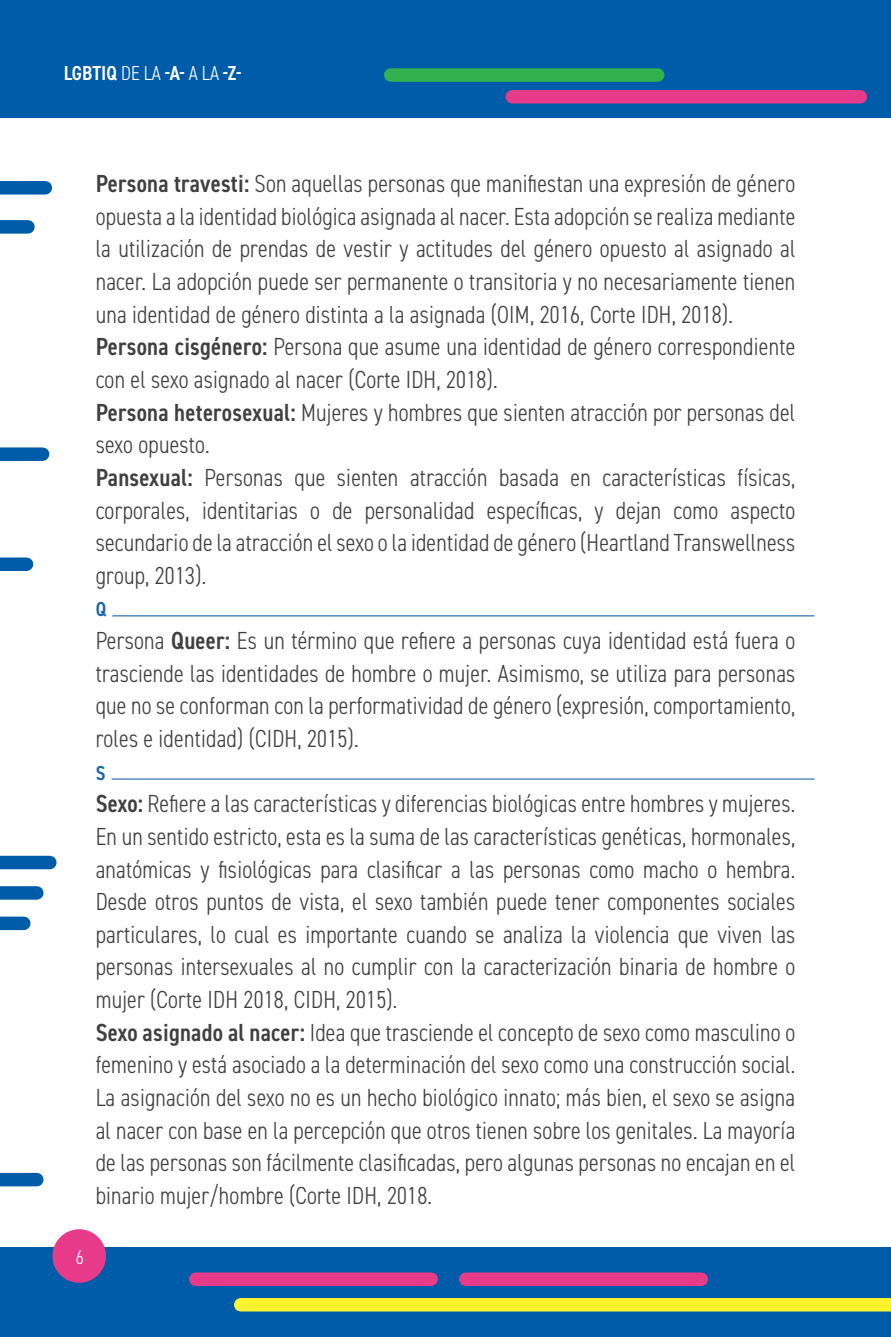
<style>
.page{position:relative;width:891px;height:1337px;background:#fff}
.page>*{position:absolute;margin:0;border:0;box-sizing:border-box;transform-origin:0 0}
.palabras_conceptos{font:300 condensed 24.75px/32.6px "DIN2014";letter-spacing:.01em;color:#404041;text-align:justify}
.t1{font:600 condensed 20.25px "DIN2014";color:#fff}
.Inicial_conceptos{font:600 condensed 20.25px "DIN2014";color:#1765ad}
.t2{font:300 condensed 20.25px "DIN2014";color:#fff}
.s1{font-weight:300}
.s2{font-weight:600}
</style>
<div class="page">
<div style="left:0;top:0;width:891px;height:118px;background:#005ba8"></div>
<div style="left:0;top:1247px;width:891px;height:89px;background:#005ba8"></div>
<div style="left:0;top:181px;width:45px;height:13px;background:#005ba8"></div>
<div style="left:0;top:447px;width:43px;height:14px;background:#005ba8"></div>
<div style="left:0;top:557px;width:27px;height:14px;background:#005ba8"></div>
<div style="left:0;top:855px;width:50px;height:14px;background:#005ba8"></div>
<div style="left:0;top:886px;width:37px;height:13px;background:#005ba8"></div>
<div style="left:0;top:1172px;width:37px;height:14px;background:#005ba8"></div>
<div style="left:0;top:916px;width:24px;height:14px;background:#005ba8"></div>
<div style="left:0;top:220px;width:28px;height:14px;background:#005ba8"></div>
<div style="left:52px;top:1229px;width:54px;height:53px;background:#e73b8a;border-radius:50%"></div>
<div style="left:241px;top:1298px;width:650px;height:13px;background:#fff22f"></div>
<div style="left:512px;top:90px;width:348px;height:14px;background:#e73b8a"></div>
<div style="left:196px;top:1272px;width:235px;height:14px;background:#e73b8a"></div>
<div style="left:466px;top:1272px;width:235px;height:14px;background:#e73b8a"></div>
<div style="left:391px;top:68px;width:267px;height:14px;background:#32b14f"></div>
<hr style="left:96px;top:615px;width:718px;height:1px;background:#1765ad">
<div style="left:89px;top:613px;width:23px;height:5px;background:#fff"></div>
<hr style="left:96px;top:778px;width:718px;height:1px;background:#1765ad">
<div style="left:89px;top:776px;width:23px;height:5px;background:#fff"></div>
<p class="t1" style="left:64px;top:59px;width:179px">LGBTIQ <span class="s1">DE LA</span> -A- <span class="s1">A LA</span> -Z-</p>
<p class="palabras_conceptos" style="left:96px;top:167px;width:701px"><span class="s2">Persona travesti:</span> Son aquellas personas que manifiestan una expresión de género opuesta a la identidad biológica asignada al nacer. Esta adopción se realiza mediante la utilización de prendas de vestir y actitudes del género opuesto al asignado al nacer. La adopción puede ser permanente o transitoria y no necesariamente tienen una identidad de género distinta a la asignada (OIM, 2016, Corte IDH, 2018).</p>
<p class="palabras_conceptos" style="left:96px;top:330px;width:701px"><span class="s2">Persona cisgénero:</span> Persona que asume una identidad de género correspondiente con el sexo asignado al nacer (Corte IDH, 2018).</p>
<p class="palabras_conceptos" style="left:96px;top:396px;width:701px"><span class="s2">Persona heterosexual:</span> Mujeres y hombres que sienten atracción por personas del sexo opuesto.</p>
<p class="palabras_conceptos" style="left:96px;top:461px;width:701px"><span class="s2">Pansexual:</span> Personas que sienten atracción basada en características físicas, corporales, identitarias o de personalidad específicas, y dejan como aspecto secundario de la atracción el sexo o la identidad de género (Heartland Transwellness group, 2013).</p>
<p class="Inicial_conceptos" style="left:96px;top:596px;width:12px">Q</p>
<p class="palabras_conceptos" style="left:96px;top:624px;width:701px">Persona <span class="s2">Queer:</span> Es un término que refiere a personas cuya identidad está fuera o trasciende las identidades de hombre o mujer. Asimismo, se utiliza para personas que no se conforman con la performatividad de género (expresión, comportamiento, roles e identidad) (CIDH, 2015).</p>
<p class="Inicial_conceptos" style="left:96px;top:759px;width:11px">S</p>
<p class="palabras_conceptos" style="left:96px;top:787px;width:701px"><span class="s2">Sexo:</span> Refiere a las características y diferencias biológicas entre hombres y mujeres.<br>En un sentido estricto, esta es la suma de las características genéticas, hormonales, anatómicas y fisiológicas para clasificar a las personas como macho o hembra.<br>Desde otros puntos de vista, el sexo también puede tener componentes sociales particulares, lo cual es importante cuando se analiza la violencia que viven las personas intersexuales al no cumplir con la caracterización binaria de hombre o mujer (Corte IDH 2018, CIDH, 2015).</p>
<p class="palabras_conceptos" style="left:96px;top:1016px;width:701px"><span class="s2">Sexo asignado al nacer:</span> Idea que trasciende el concepto de sexo como masculino o femenino y está asociado a la determinación del sexo como una construcción social.<br>La asignación del sexo no es un hecho biológico innato; más bien, el sexo se asigna al nacer con base en la percepción que otros tienen sobre los genitales. La mayoría de las personas son fácilmente clasificadas, pero algunas personas no encajan en el binario mujer/hombre (Corte IDH, 2018.</p>
<p class="t2" style="left:76px;top:1244px;width:10px">6</p>
</div>
